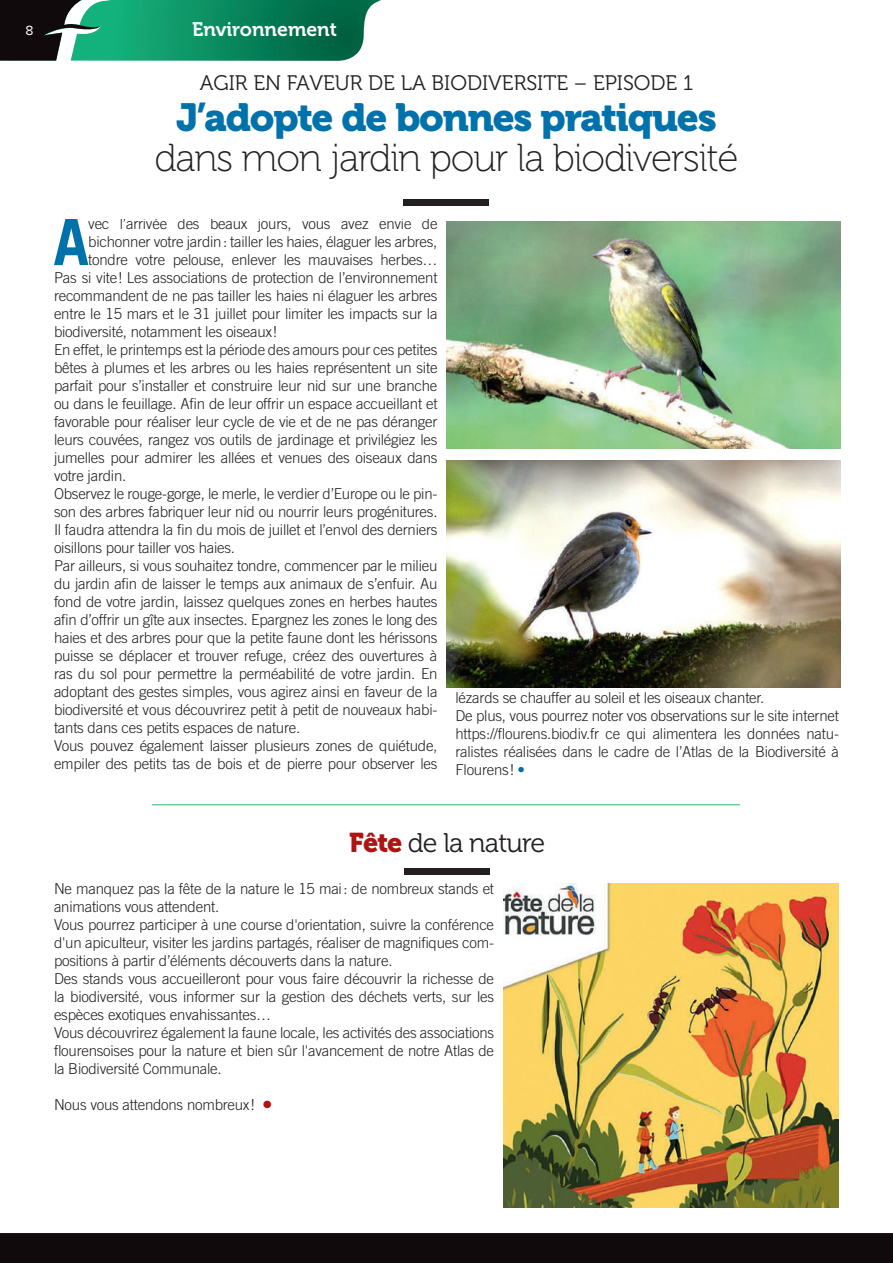
<style>
.page{position:relative;width:893px;height:1263px;background:#fff}
.page>*{position:absolute;margin:0;border:0;box-sizing:border-box;transform-origin:0 0}
.t1{font:700 64.8px "Trade Gothic LT Std";color:#0072ab}
.t2{font:39px "Museo 100";letter-spacing:-.03em;color:#231f20}
.t3{font:39px "Museo 900";letter-spacing:-.03em;color:#0072ab}
.t4{font:27px "Museo 300";letter-spacing:-.03em;color:#231f20}
.t5{font:21px "Museo 300";color:#231f20}
.t6{font:19.5px "Museo 700";color:#fff}
.t7{font:300 15px/18px "Trade Gothic LT Std";letter-spacing:-.015em;color:#231f20}
.t8{font:13.8px "Proxima Nova";color:#fff}
.s1{color:#0072ab}
.s2{font-family:"Museo 900";color:#af1314}
.s3{font-size:21px;color:#af1314}
</style>
<div class="page">
<div style="left:404px;top:199px;width:85px;height:7px;background:#231f20"></div>
<img style="left:446px;top:460px;width:394px;height:228px">
<img style="left:446px;top:221px;width:394px;height:228px">
<div style="left:404px;top:868px;width:86px;height:6px;background:#231f20"></div>
<img style="left:503px;top:883px;width:336px;height:324px">
<hr style="left:152px;top:804px;width:588px;height:1px;background:#30b566">
<div style="left:0;top:1233px;width:893px;height:30px;background:#110a0c"></div>
<svg style="left:0;top:0;width:381px;height:61px;background:#227f60"></svg>
<p class="t8" style="left:26px;top:24px;width:10px">8</p>
<h3 class="t6" style="left:192px;top:19px;width:146px">Environnement</h3>
<h3 class="t5" style="left:200px;top:72px;width:495px">AGIR EN FAVEUR DE LA BIODIVERSITE – EPISODE 1</h3>
<h2 class="t3" style="left:176px;top:95px;width:542px">J’adopte de bonnes pratiques</h2>
<h2 class="t2" style="left:154px;top:137px;width:586px">dans mon jardin pour la biodiversité</h2>
<h1 class="t1" style="left:53px;top:202px;width:38px">A</h1>
<p class="t7" style="left:88px;top:215px;width:351px">vec l’arrivée des beaux jours, vous avez envie de</p>
<p class="t7" style="left:88px;top:233px;width:351px">bichonner votre jardin: tailler les haies, élaguer les arbres,</p>
<p class="t7" style="left:88px;top:251px;width:351px">tondre votre pelouse, enlever les mauvaises herbes…</p>
<p class="t7" style="left:54px;top:269px;width:385px">Pas si vite! Les associations de protection de l’environnement</p>
<p class="t7" style="left:54px;top:287px;width:385px">recommandent de ne pas tailler les haies ni élaguer les arbres</p>
<p class="t7" style="left:54px;top:305px;width:385px">entre le 15 mars et le 31 juillet pour limiter les impacts sur la</p>
<p class="t7" style="left:54px;top:323px;width:224px">biodiversité, notamment les oiseaux!</p>
<p class="t7" style="left:54px;top:341px;width:385px">En effet, le printemps est la période des amours pour ces petites</p>
<p class="t7" style="left:54px;top:359px;width:385px">bêtes à plumes et les arbres ou les haies représentent un site</p>
<p class="t7" style="left:54px;top:377px;width:385px">parfait pour s’installer et construire leur nid sur une branche</p>
<p class="t7" style="left:54px;top:395px;width:385px">ou dans le feuillage. Afin de leur offrir un espace accueillant et</p>
<p class="t7" style="left:54px;top:413px;width:385px">favorable pour réaliser leur cycle de vie et de ne pas déranger</p>
<p class="t7" style="left:54px;top:431px;width:385px">leurs couvées, rangez vos outils de jardinage et privilégiez les</p>
<p class="t7" style="left:54px;top:449px;width:385px">jumelles pour admirer les allées et venues des oiseaux dans</p>
<p class="t7" style="left:54px;top:467px;width:74px">votre jardin.</p>
<p class="t7" style="left:54px;top:485px;width:385px">Observez le rouge-gorge, le merle, le verdier d’Europe ou le pin-</p>
<p class="t7" style="left:54px;top:503px;width:385px">son des arbres fabriquer leur nid ou nourrir leurs progénitures.</p>
<p class="t7" style="left:54px;top:521px;width:385px">Il faudra attendra la fin du mois de juillet et l’envol des derniers</p>
<p class="t7" style="left:54px;top:539px;width:183px">oisillons pour tailler vos haies.</p>
<p class="t7" style="left:54px;top:557px;width:385px">Par ailleurs, si vous souhaitez tondre, commencer par le milieu</p>
<p class="t7" style="left:54px;top:575px;width:385px">du jardin afin de laisser le temps aux animaux de s’enfuir. Au</p>
<p class="t7" style="left:54px;top:593px;width:385px">fond de votre jardin, laissez quelques zones en herbes hautes</p>
<p class="t7" style="left:54px;top:611px;width:385px">afin d’offrir un gîte aux insectes. Epargnez les zones le long des</p>
<p class="t7" style="left:54px;top:629px;width:385px">haies et des arbres pour que la petite faune dont les hérissons</p>
<p class="t7" style="left:54px;top:647px;width:385px">puisse se déplacer et trouver refuge, créez des ouvertures à</p>
<p class="t7" style="left:54px;top:665px;width:385px">ras du sol pour permettre la perméabilité de votre jardin. En</p>
<p class="t7" style="left:54px;top:683px;width:385px">adoptant des gestes simples, vous agirez ainsi en faveur de la</p>
<p class="t7" style="left:54px;top:701px;width:385px">biodiversité et vous découvrirez petit à petit de nouveaux habi-</p>
<p class="t7" style="left:54px;top:719px;width:248px">tants dans ces petits espaces de nature.</p>
<p class="t7" style="left:54px;top:737px;width:385px">Vous pouvez également laisser plusieurs zones de quiétude,</p>
<p class="t7" style="left:54px;top:755px;width:385px">empiler des petits tas de bois et de pierre pour observer les</p>
<p class="t7" style="left:455px;top:688px;width:385px">lézards se chauffer au soleil et les oiseaux chanter.<br>De plus, vous pourrez noter vos observations sur le site internet https://flourens.biodiv.fr ce qui alimentera les données natu&shy;ralistes réalisées dans le cadre de l’Atlas de la Biodiversité à Flourens! <span class="s1">•</span></p>
<h3 class="t4" style="left:349px;top:828px;width:198px"><span class="s2">Fête</span> de la nature</h3>
<p class="t7" style="left:54px;top:880px;width:442px">Ne manquez pas la fête de la nature le 15 mai: de nombreux stands et animations vous attendent.<br>Vous pourrez participer à une course d'orientation, suivre la conférence d'un apiculteur, visiter les jardins partagés, réaliser de magnifiques com&shy;positions à partir d’éléments découverts dans la nature.<br>Des stands vous accueilleront pour vous faire découvrir la richesse de la biodiversité, vous informer sur la gestion des déchets verts, sur les espèces exotiques envahissantes…<br>Vous découvrirez également la faune locale, les activités des associations flourensoises pour la nature et bien sûr l'avancement de notre Atlas de la Biodiversité Communale.</p>
<p class="t7" style="left:54px;top:1096px;width:220px">Nous vous attendons nombreux! <span class="s3">•</span></p>
</div>
